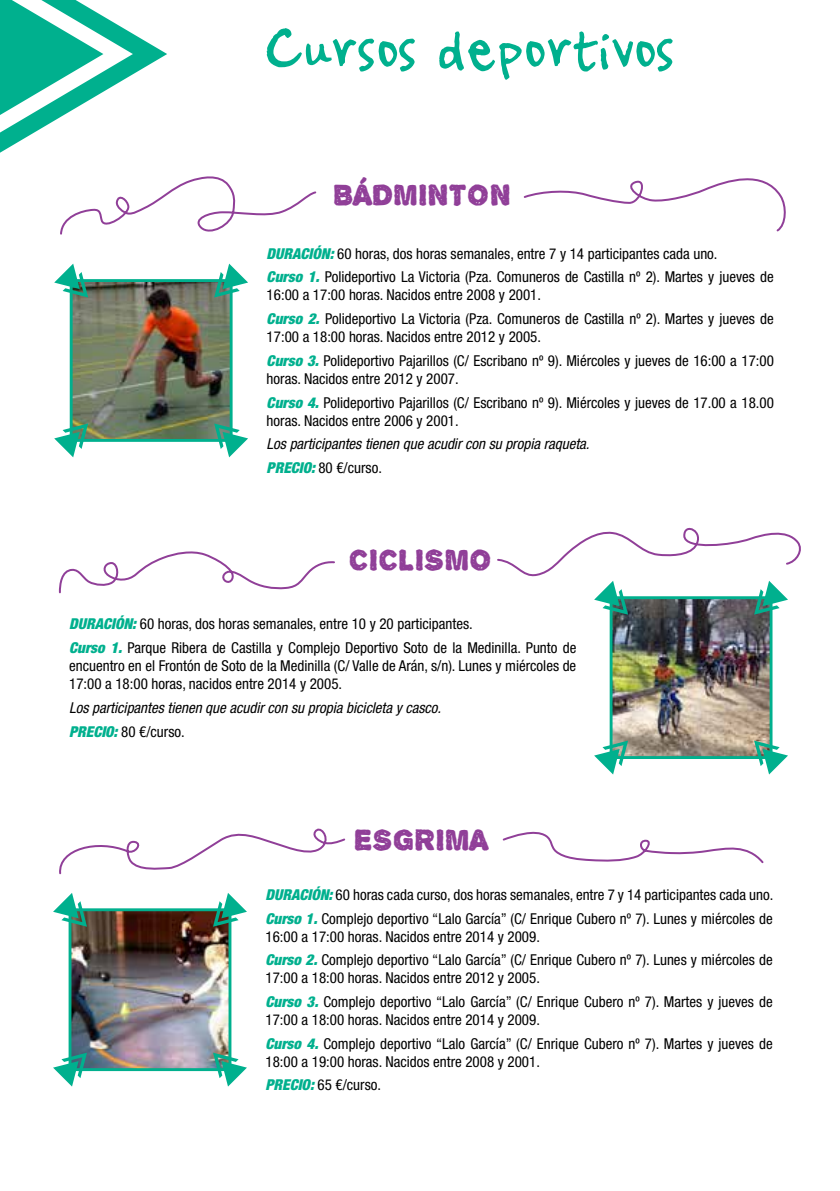
<style>
.page{position:relative;width:840px;height:1191px;background:#fff}
.page>*{position:absolute;margin:0;border:0;box-sizing:border-box;transform-origin:0 0}
.t1{font:64px "Ampersand";color:#00b08e}
.t2{font:32px "Alpha Echo";color:#903f98}
.t3{font:condensed 15px/23.6px "Helvetica Neue LT Std";color:#000}
.t4{font:italic condensed 15px/23.6px "Helvetica Neue LT Std";color:#000}
.s1{font-weight:900;font-style:italic;color:#00b08e}
.s2{font-weight:900;color:#00b08e}
.s3{font-style:normal}
</style>
<div class="page">
<svg style="left:0;top:0;width:167px;height:153px"></svg>
<img style="left:74px;top:283px;width:154px;height:155px">
<div style="left:70px;top:279px;width:162px;height:163px;border:3px solid #00b08e"></div>
<svg style="left:214px;top:264px;width:34px;height:33px"></svg>
<svg style="left:54px;top:264px;width:34px;height:33px"></svg>
<svg style="left:214px;top:423px;width:34px;height:34px"></svg>
<svg style="left:54px;top:423px;width:34px;height:34px"></svg>
<svg style="left:60px;top:176px;width:257px;height:59px"></svg>
<svg style="left:523px;top:178px;width:263px;height:54px"></svg>
<img style="left:613px;top:614px;width:155px;height:141px">
<div style="left:609px;top:596px;width:163px;height:163px;border:3px solid #00b08e"></div>
<svg style="left:753px;top:740px;width:34px;height:34px"></svg>
<svg style="left:594px;top:740px;width:33px;height:34px"></svg>
<svg style="left:58px;top:551px;width:277px;height:43px"></svg>
<svg style="left:497px;top:527px;width:304px;height:87px"></svg>
<img style="left:73px;top:912px;width:154px;height:155px">
<div style="left:69px;top:908px;width:162px;height:163px;border:3px solid #00b08e"></div>
<svg style="left:213px;top:893px;width:34px;height:33px"></svg>
<svg style="left:53px;top:893px;width:34px;height:33px"></svg>
<svg style="left:213px;top:1052px;width:34px;height:34px"></svg>
<svg style="left:53px;top:1052px;width:34px;height:34px"></svg>
<svg style="left:59px;top:828px;width:287px;height:47px"></svg>
<svg style="left:502px;top:831px;width:262px;height:33px"></svg>
<h1 class="t1" style="left:264px;top:16px;width:412px">Cursos deportivos</h1>
<h2 class="t2" style="left:333px;top:176px;width:179px">BÁDMINTON</h2>
<p class="t3" style="left:266px;top:242px;width:508px"><span class="s1">Duración:</span> 60 horas, dos horas semanales, entre 7 y 14 participantes cada uno.<br><span class="s1">Curso 1.</span> Polideportivo La Victoria (Pza. Comuneros de Castilla nº 2). Martes y jueves de</p>
<p class="t3" style="left:266px;top:283px;width:508px">16:00 a 17:00 horas. Nacidos entre 2008 y 2001.<br><span class="s1">Curso 2.</span> Polideportivo La Victoria (Pza. Comuneros de Castilla nº 2). Martes y jueves de</p>
<p class="t3" style="left:266px;top:325px;width:508px">17:00 a 18:00 horas. Nacidos entre 2012 y 2005.<br><span class="s1">Curso 3.</span> Polideportivo Pajarillos (C/ Escribano nº 9). Miércoles y jueves de 16:00 a 17:00</p>
<p class="t3" style="left:266px;top:367px;width:508px">horas. Nacidos entre 2012 y 2007.<br><span class="s1">Curso 4.</span> Polideportivo Pajarillos (C/ Escribano nº 9). Miércoles y jueves de 17.00 a 18.00</p>
<p class="t3" style="left:266px;top:408px;width:193px">horas. Nacidos entre 2006 y 2001.</p>
<p class="t4" style="left:266px;top:432px;width:324px">Los participantes tienen que acudir con su propia raqueta.<br><span class="s2">Precio:</span> <span class="s3">80 €/curso.</span></p>
<h2 class="t2" style="left:348px;top:542px;width:145px">CICLISMO</h2>
<p class="t3" style="left:69px;top:612px;width:508px"><span class="s1">Duración:</span> 60 horas, dos horas semanales, entre 10 y 20 participantes.<br><span class="s1">Curso 1.</span> Parque Ribera de Castilla y Complejo Deportivo Soto de la Medinilla. Punto de</p>
<p class="t3" style="left:69px;top:657px;width:508px;line-height:18px">encuentro en el Frontón de Soto de la Medinilla (C/ Valle de Arán, s/n). Lunes y miércoles de<br>17:00 a 18:00 horas, nacidos entre 2014 y 2005.</p>
<p class="t4" style="left:69px;top:696px;width:373px">Los participantes tienen que acudir con su propia bicicleta y casco.<br><span class="s2">Precio:</span> <span class="s3">80 €/curso.</span></p>
<h2 class="t2" style="left:353px;top:822px;width:135px">ESGRIMA</h2>
<p class="t3" style="left:265px;top:882px;width:509px"><span class="s1">Duración:</span> 60 horas cada curso, dos horas semanales, entre 7 y 14 participantes cada uno.<br><span class="s1">Curso 1.</span> Complejo deportivo “Lalo García” (C/ Enrique Cubero nº 7). Lunes y miércoles de</p>
<p class="t3" style="left:265px;top:924px;width:508px">16:00 a 17:00 horas. Nacidos entre 2014 y 2009.<br><span class="s1">Curso 2.</span> Complejo deportivo “Lalo García” (C/ Enrique Cubero nº 7). Lunes y miércoles de</p>
<p class="t3" style="left:265px;top:966px;width:508px">17:00 a 18:00 horas. Nacidos entre 2012 y 2005.<br><span class="s1">Curso 3.</span> Complejo deportivo “Lalo García” (C/ Enrique Cubero nº 7). Martes y jueves de</p>
<p class="t3" style="left:265px;top:1007px;width:508px">17:00 a 18:00 horas. Nacidos entre 2014 y 2009.<br><span class="s1">Curso 4.</span> Complejo deportivo “Lalo García” (C/ Enrique Cubero nº 7). Martes y jueves de</p>
<p class="t3" style="left:265px;top:1049px;width:276px">18:00 a 19:00 horas. Nacidos entre 2008 y 2001.<br><span class="s1">Precio:</span> 65 €/curso.</p>
</div>
